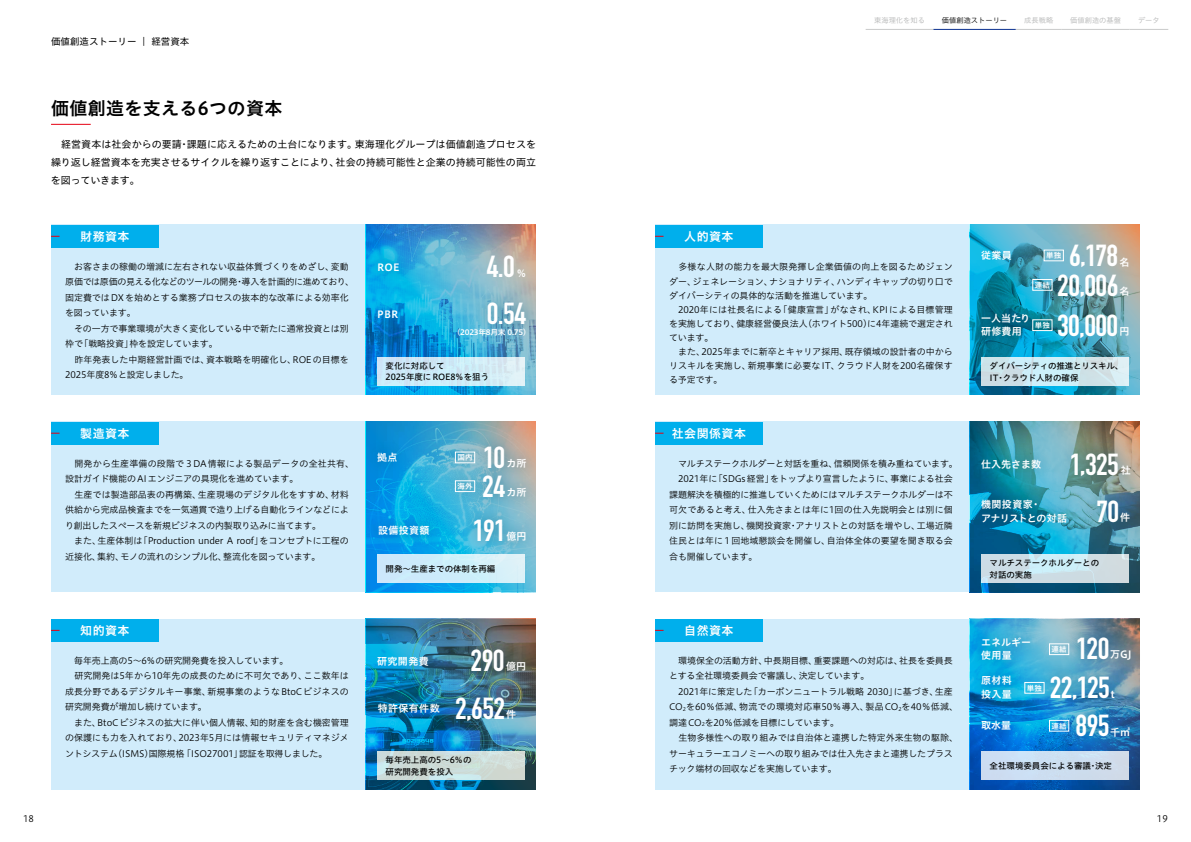
<style>
.page{position:relative;width:1191px;height:842px;background:#fff}
.page>*{position:absolute;margin:0;border:0;box-sizing:border-box;transform-origin:0 0}
.t1{font:700 30px "DIN Condensed";letter-spacing:-.02em;color:#fff;scale:1.05 1}
.t2{font:18px "Hiragino UD Sans Std W6";letter-spacing:.02em;color:#000}
.t3{font:12px "Hiragino UD Sans Std W6";letter-spacing:.04em;color:#fff}
.t4{font:10px/18px "Hiragino UD Sans Std W4";color:#000;text-align:justify}
.t5{font:10px/13.5px "Hiragino UD Sans Std W6";letter-spacing:.02em;color:#fff}
.t6{font:10px/13.5px "Hiragino UD Sans Std W6";letter-spacing:-.015em;color:#fff}
.t7{font:10px/13.5px "Hiragino UD Sans Std W6";color:#fff}
.t8{font:9.5px "Hiragino UD Sans Std W4";color:#000}
.t9{font:9px/15.5px "Hiragino UD Sans Std W3";letter-spacing:-.01em;color:#000}
.t10{font:8.5px/12px "Hiragino UD Sans Std W5";letter-spacing:-.005em;color:#000}
.t11{font:7.5px "Hiragino UD Sans Std W6";letter-spacing:-.015em;color:#fff}
.t12{font:7.5px "Hiragino UD Sans Std W6";letter-spacing:-.035em;color:#fff;scale:1.05 1}
.t13{font:7.2px "Hiragino UD Sans Std W3";color:#b5b6b6}
.t14{font:7.2px "Hiragino UD Sans Std W3";color:#000}
.s1{font-size:5.2px}
</style>
<div class="page">
<svg style="left:366px;top:422px;width:170px;height:170px;background:#3aa0d0"></svg>
<img style="left:366px;top:225px;width:170px;height:170px">
<div style="left:51px;top:225px;width:315px;height:170px;background:#d1ecfb"></div>
<div style="left:655px;top:225px;width:314px;height:170px;background:#d1ecfb"></div>
<div style="left:51px;top:422px;width:315px;height:170px;background:#d1ecfb"></div>
<div style="left:655px;top:422px;width:314px;height:170px;background:#d1ecfb"></div>
<div style="left:51px;top:619px;width:315px;height:170px;background:#d1ecfb"></div>
<div style="left:655px;top:619px;width:314px;height:170px;background:#d1ecfb"></div>
<svg style="left:969px;top:619px;width:171px;height:170px;background:#2164a8"></svg>
<img style="left:366px;top:619px;width:170px;height:170px">
<img style="left:969px;top:422px;width:171px;height:170px">
<img style="left:969px;top:225px;width:171px;height:170px">
<hr style="left:51px;top:124px;width:40px;height:1px;background:#e60012">
<div style="left:51px;top:225px;width:108px;height:23px;background:#00afec"></div>
<div style="left:655px;top:225px;width:108px;height:23px;background:#00afec"></div>
<div style="left:51px;top:619px;width:108px;height:23px;background:#00afec"></div>
<div style="left:655px;top:619px;width:108px;height:23px;background:#00afec"></div>
<div style="left:51px;top:422px;width:108px;height:22px;background:#00afec"></div>
<div style="left:655px;top:422px;width:108px;height:22px;background:#00afec"></div>
<div style="left:366px;top:250px;width:172px;height:88px;background:#00516d;opacity:.5"></div>
<div style="left:1043px;top:250px;width:20px;height:11px;border:1px solid #fff"></div>
<div style="left:1032px;top:279px;width:20px;height:12px;border:1px solid #fff"></div>
<div style="left:969px;top:625px;width:174px;height:124px;background:#00516d;opacity:.5"></div>
<div style="left:1024px;top:682px;width:20px;height:11px;border:1px solid #fff"></div>
<div style="left:1049px;top:720px;width:20px;height:11px;border:1px solid #fff"></div>
<div style="left:1049px;top:643px;width:20px;height:12px;border:1px solid #fff"></div>
<div style="left:969px;top:440px;width:173px;height:95px;background:#00516d;opacity:.5"></div>
<div style="left:365px;top:434px;width:174px;height:120px;background:#00516d;opacity:.5"></div>
<div style="left:455px;top:452px;width:20px;height:11px;border:1px solid #fff"></div>
<div style="left:455px;top:480px;width:20px;height:12px;border:1px solid #fff"></div>
<div style="left:377px;top:357px;width:147px;height:29px;background:linear-gradient(to right,#c7e7f9,#d9eff5)"></div>
<svg style="left:981px;top:357px;width:147px;height:29px;background:#cee7ef"></svg>
<div style="left:377px;top:554px;width:147px;height:29px;background:linear-gradient(to right,#c7e8fc,#d9f3f8)"></div>
<svg style="left:981px;top:554px;width:147px;height:29px;background:#cde1e8"></svg>
<svg style="left:377px;top:751px;width:147px;height:29px;background:#cddcd9"></svg>
<div style="left:981px;top:751px;width:147px;height:29px;background:#ccdef1"></div>
<div style="left:1032px;top:319px;width:20px;height:12px;border:1px solid #fff"></div>
<hr style="left:865px;top:29px;width:68px;height:1px;background:#c9caca">
<hr style="left:1015px;top:29px;width:46px;height:1px;background:#c9caca">
<hr style="left:1129px;top:29px;width:39px;height:1px;background:#c9caca">
<hr style="left:1061px;top:29px;width:68px;height:1px;background:#c9caca">
<hr style="left:933px;top:29px;width:82px;height:1px;background:#0b3190">
<p class="t8" style="left:51px;top:34px;width:140px">価値創造ストーリー | 経営資本</p>
<h2 class="t2" style="left:51px;top:94px;width:233px">価値創造を支える6つの資本</h2>
<p class="t4" style="left:51px;top:134px;width:486px">　経営資本は社会からの要請・課題に応えるための土台になります。東海理化グループは価値創造プロセスを繰り返し経営資本を充実させるサイクルを繰り返すことにより、社会の持続可能性と企業の持続可能性の両立を図っていきます。</p>
<h3 class="t3" style="left:80px;top:227px;width:51px">財務資本</h3>
<h3 class="t3" style="left:684px;top:227px;width:51px">人的資本</h3>
<p class="t13" style="left:874px;top:15px;width:52px">東海理化を知る</p>
<p class="t14" style="left:942px;top:15px;width:67px">価値創造ストーリー</p>
<p class="t13" style="left:1024px;top:15px;width:30px">成長戦略</p>
<p class="t13" style="left:1070px;top:15px;width:52px">価値創造の基盤</p>
<p class="t13" style="left:1138px;top:15px;width:23px">データ</p>
<p class="t5" style="left:981px;top:248px;width:32px">従業員</p>
<h1 class="t1" style="left:1069px;top:235px;width:48px">6,178</h1>
<p class="t11" style="left:1046px;top:250px;width:16px">単独</p>
<h1 class="t1" style="left:1057px;top:265px;width:60px">20,006</h1>
<h1 class="t1" style="left:487px;top:246px;width:28px">4.0</h1>
<p class="t5" style="left:1119px;top:254px;width:11px">名</p>
<p class="t9" style="left:65px;top:258px;width:290px">　お客さまの稼働の増減に左右されない収益体質づくりをめざし、変動原価では原価の見える化などのツールの開発・導入を計画的に進めており、固定費ではDXを始めとする業務プロセスの抜本的な改革による効率化を図っています。<br>　その一方で事業環境が大きく変化している中で新たに通常投資とは別枠で「戦略投資」枠を設定しています。<br>　昨年発表した中期経営計画では、資本戦略を明確化し、ROEの目標を<br>2025年度8%と設定しました。</p>
<p class="t9" style="left:669px;top:258px;width:285px;text-align:right">多様な人財の能力を最大限発揮し企業価値の向上を図るためジェンダー、ジェネレーション、ナショナリティ、ハンディキャップの切り口で</p>
<p class="t5" style="left:377px;top:259px;width:24px">ROE</p>
<p class="t5" style="left:377px;top:307px;width:22px">PBR</p>
<h1 class="t1" style="left:487px;top:294px;width:39px">0.54</h1>
<p class="t5" style="left:516px;top:265px;width:11px">％</p>
<p class="t11" style="left:1035px;top:279px;width:16px">連結</p>
<p class="t5" style="left:1119px;top:284px;width:11px">名</p>
<p class="t9" style="left:669px;top:288px;width:285px;line-height:14px">ダイバーシティの具体的な活動を推進しています。<br>　2020年には社長名による「健康宣言」がなされ、KPIによる目標管理を実施しており、健康経営優良法人（ホワイト500）に4年連続で選定されています。<br>　また、2025年までに新卒とキャリア採用、既存領域の設計者の中からリスキルを実施し、新規事業に必要なIT、クラウド人財を200名確保する予定です。</p>
<p class="t5" style="left:981px;top:310px;width:51px">一人当たり研修費用</p>
<h1 class="t1" style="left:1057px;top:305px;width:60px">30,000</h1>
<p class="t11" style="left:1035px;top:319px;width:16px">単独</p>
<p class="t5" style="left:1119px;top:324px;width:11px">円</p>
<p class="t12" style="left:453px;top:327px;width:76px">（2023年8月末 0.75）</p>
<p class="t10" style="left:385px;top:360px;width:105px;line-height:11px">変化に対応して<br>2025年度にROE8%を狙う</p>
<p class="t10" style="left:989px;top:359px;width:135px">ダイバーシティの推進とリスキル、<br>IT・クラウド人財の確保</p>
<h3 class="t3" style="left:80px;top:424px;width:51px">製造資本</h3>
<h3 class="t3" style="left:671px;top:424px;width:76px">社会関係資本</h3>
<p class="t5" style="left:377px;top:450px;width:22px">拠点</p>
<h1 class="t1" style="left:483px;top:437px;width:22px">10</h1>
<p class="t5" style="left:981px;top:457px;width:61px">仕入先さま数</p>
<h1 class="t1" style="left:1069px;top:444px;width:48px">1,325</h1>
<p class="t11" style="left:457px;top:452px;width:16px">国内</p>
<p class="t9" style="left:65px;top:455px;width:290px">　開発から生産準備の段階で３DA 情報による製品データの全社共有、設計ガイド機能のAIエンジニアの具現化を進めています。<br>　生産では製造部品表の再構築、生産現場のデジタル化をすすめ、材料供給から完成品検査までを一気通貫で造り上げる自動化ラインなどにより創出したスペースを新規ビジネスの内製取り込みに当てます。<br>　また、生産体制は「Production under A roof」をコンセプトに工程の近接化、集約、モノの流れのシンプル化、整流化を図っています。</p>
<p class="t9" style="left:669px;top:455px;width:290px">　マルチステークホルダーと対話を重ね、信頼関係を積み重ねています。　2021年に「SDGs経営」をトップより宣言したように、事業による社会課題解決を積極的に推進していくためにはマルチステークホルダーは不可欠であると考え、仕入先さまとは年に1回の仕入先説明会とは別に個別に訪問を実施し、機関投資家・アナリストとの対話を増やし、工場近隣住民とは年に１回地域懇談会を開催し、自治体全体の要望を聞き取る会合も開催しています。</p>
<p class="t5" style="left:506px;top:456px;width:22px">カ所</p>
<p class="t5" style="left:1120px;top:463px;width:11px">社</p>
<h1 class="t1" style="left:482px;top:466px;width:23px">24</h1>
<p class="t11" style="left:457px;top:480px;width:16px">海外</p>
<p class="t5" style="left:506px;top:485px;width:22px">カ所</p>
<p class="t6" style="left:981px;top:497px;width:87px">機関投資家・<br>アナリストとの対話</p>
<h1 class="t1" style="left:1096px;top:491px;width:23px">70</h1>
<p class="t5" style="left:1120px;top:510px;width:11px">件</p>
<p class="t5" style="left:378px;top:523px;width:53px">設備投資額</p>
<h1 class="t1" style="left:473px;top:510px;width:33px">191</h1>
<p class="t5" style="left:506px;top:529px;width:22px">億円</p>
<p class="t10" style="left:385px;top:562px;width:111px">開発～生産までの体制を再編</p>
<p class="t10" style="left:989px;top:556px;width:111px">マルチステークホルダーとの対話の実施</p>
<h3 class="t3" style="left:80px;top:621px;width:51px">知的資本</h3>
<h3 class="t3" style="left:684px;top:621px;width:51px">自然資本</h3>
<p class="t7" style="left:981px;top:635px;width:51px">エネルギー使用量</p>
<h1 class="t1" style="left:1076px;top:628px;width:33px">120</h1>
<p class="t11" style="left:1051px;top:643px;width:16px">連結</p>
<p class="t5" style="left:377px;top:654px;width:53px">研究開発費</p>
<h1 class="t1" style="left:470px;top:641px;width:34px">290</h1>
<p class="t5" style="left:506px;top:659px;width:21px">億円</p>
<p class="t5" style="left:1110px;top:647px;width:23px">万GJ</p>
<p class="t9" style="left:65px;top:652px;width:285px">　毎年売上高の5～6%の研究開発費を投入しています。<br>　研究開発は5年から10年先の成長のために不可欠であり、ここ数年は成長分野であるデジタルキー事業、新規事業のようなBtoCビジネスの研究開発費が増加し続けています。<br>　また、BtoCビジネスの拡大に伴い個人情報、知的財産を含む機密管理の保護にも力を入れており、2023年5月には情報セキュリティマネジメントシステム（ISMS）国際規格 「ISO27001」認証を取得しました。</p>
<p class="t9" style="left:669px;top:652px;width:290px">　環境保全の活動方針、中長期目標、重要課題への対応は、社長を委員長とする全社環境委員会で審議し、決定しています。<br>　2021年に策定した「カーボンニュートラル戦略 2030」に基づき、生産CO<span class="s1">2</span>を60％低減、物流での環境対応車50％導入、製品CO<span class="s1">2</span>を40％低減、調達CO<span class="s1">2</span>を20％低減を目標にしています。<br>　生物多様性への取り組みでは自治体と連携した特定外来生物の駆除、サーキュラーエコノミーへの取り組みでは仕入先さまと連携したプラスチック端材の回収などを実施しています。</p>
<p class="t5" style="left:981px;top:673px;width:32px">原材料投入量</p>
<h1 class="t1" style="left:1049px;top:667px;width:59px">22,125</h1>
<p class="t11" style="left:1027px;top:682px;width:16px">単独</p>
<p class="t5" style="left:1111px;top:686px;width:5px">t</p>
<p class="t5" style="left:378px;top:701px;width:63px">特許保有件数</p>
<h1 class="t1" style="left:455px;top:688px;width:49px">2,652</h1>
<p class="t5" style="left:506px;top:707px;width:11px">件</p>
<p class="t5" style="left:981px;top:718px;width:31px">取水量</p>
<h1 class="t1" style="left:1075px;top:705px;width:34px">895</h1>
<p class="t11" style="left:1051px;top:720px;width:16px">連結</p>
<p class="t5" style="left:1110px;top:725px;width:21px">千㎥</p>
<p class="t10" style="left:385px;top:753px;width:88px">毎年売上高の5～6%の研究開発費を投入</p>
<p class="t10" style="left:989px;top:759px;width:124px">全社環境委員会による審議・決定</p>
<p class="t9" style="left:23px;top:810px;width:12px">18</p>
<p class="t9" style="left:1157px;top:810px;width:12px">19</p>
</div>
